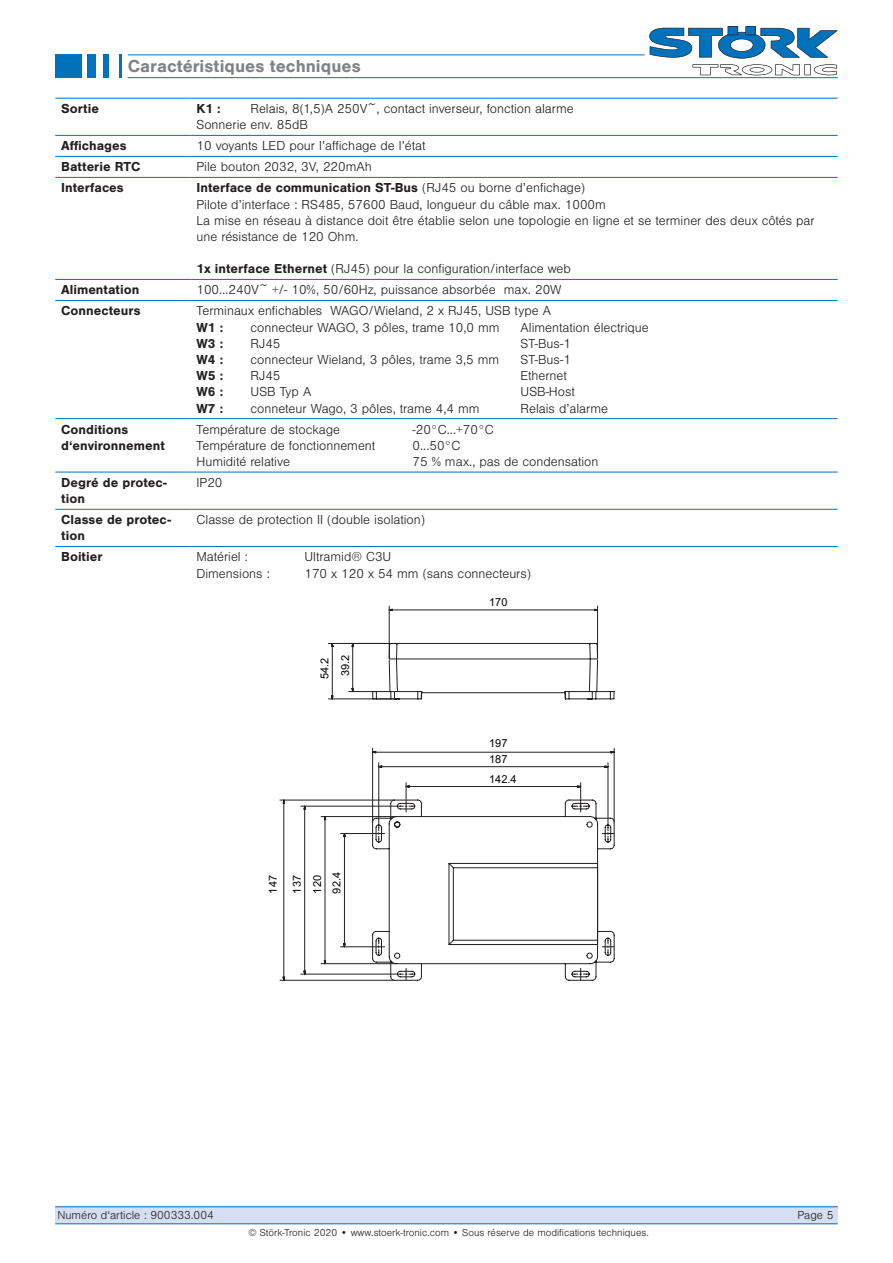
<style>
.page{position:relative;width:893px;height:1263px;background:#fff}
.page>*{position:absolute;margin:0;border:0;box-sizing:border-box;transform-origin:0 0}
.t1{font:700 18px "Nimbus San";color:#808285}
.t2{font:300 13.5px/16.2px "Nimbus San";color:#231f20}
.t3{font:700 13.5px/16.2px "Nimbus San";color:#231f20}
.t4{font:300 12px "Nimbus San";color:#231f20}
.t5{font:10.95px/20px "Arial";color:#000}
.t6{font:300 10.5px "Nimbus San";color:#231f20}
.s1{font-weight:300}
.s2{font-weight:700}
</style>
<div class="page">
<div style="left:55px;top:1207px;width:783px;height:17px;background:#d4e0f1"></div>
<svg style="left:649px;top:26px;width:189px;height:49px"></svg>
<hr style="left:128px;top:77px;width:710px;height:1px;background:#0072bc">
<hr style="left:128px;top:55px;width:517px;height:1px;background:#0072bc">
<hr style="left:55px;top:1223px;width:783px;height:1px;background:#0072bc">
<hr style="left:55px;top:1206px;width:783px;height:1px;background:#0072bc">
<div style="left:55px;top:55px;width:27px;height:23px;background:#0072bc"></div>
<div style="left:87px;top:55px;width:8px;height:23px;background:#0072bc"></div>
<div style="left:103px;top:55px;width:6px;height:23px;background:#0072bc"></div>
<hr style="left:120px;top:55px;width:2px;height:23px;background:#0072bc">
<hr style="left:55px;top:98px;width:135px;height:1px;background:#0072bc">
<hr style="left:190px;top:98px;width:648px;height:1px;background:#0072bc">
<hr style="left:55px;top:135px;width:135px;height:1px;background:#0072bc">
<hr style="left:190px;top:135px;width:648px;height:1px;background:#0072bc">
<hr style="left:55px;top:156px;width:135px;height:1px;background:#0072bc">
<hr style="left:190px;top:156px;width:648px;height:1px;background:#0072bc">
<hr style="left:55px;top:177px;width:135px;height:1px;background:#0072bc">
<hr style="left:190px;top:177px;width:648px;height:1px;background:#0072bc">
<hr style="left:55px;top:279px;width:135px;height:1px;background:#0072bc">
<hr style="left:190px;top:279px;width:648px;height:1px;background:#0072bc">
<hr style="left:55px;top:300px;width:135px;height:1px;background:#0072bc">
<hr style="left:190px;top:300px;width:648px;height:1px;background:#0072bc">
<hr style="left:55px;top:418px;width:135px;height:1px;background:#0072bc">
<hr style="left:190px;top:418px;width:648px;height:1px;background:#0072bc">
<hr style="left:55px;top:472px;width:135px;height:1px;background:#0072bc">
<hr style="left:190px;top:472px;width:648px;height:1px;background:#0072bc">
<hr style="left:55px;top:509px;width:135px;height:1px;background:#0072bc">
<hr style="left:190px;top:509px;width:648px;height:1px;background:#0072bc">
<hr style="left:55px;top:546px;width:135px;height:1px;background:#0072bc">
<hr style="left:190px;top:546px;width:648px;height:1px;background:#0072bc">
<svg style="left:279px;top:605px;width:336px;height:376px"></svg>
<h1 class="t1" style="left:128px;top:56px;width:234px">Caractéristiques techniques</h1>
<p class="t3" style="left:61px;top:101px;width:39px">Sortie</p>
<p class="t3" style="left:196px;top:101px;width:26px">K1 :</p>
<p class="t2" style="left:250px;top:101px;width:325px">Relais, 8(1,5)A 250V~, contact inverseur, fonction alarme</p>
<p class="t2" style="left:196px;top:117px;width:113px">Sonnerie env. 85dB</p>
<p class="t3" style="left:61px;top:138px;width:67px">Affichages</p>
<p class="t2" style="left:196px;top:138px;width:230px">10 voyants LED pour l’affichage de l’état</p>
<p class="t3" style="left:61px;top:159px;width:81px">Batterie RTC</p>
<p class="t2" style="left:196px;top:159px;width:177px">Pile bouton 2032, 3V, 220mAh</p>
<p class="t3" style="left:61px;top:180px;width:64px">Interfaces</p>
<p class="t3" style="left:196px;top:180px;width:390px">Interface de communication ST-Bus <span class="s1">(RJ45 ou borne d’enfichage)</span></p>
<p class="t2" style="left:196px;top:196px;width:411px">Pilote d’interface : RS485, 57600 Baud, longueur du câble max. 1000m</p>
<p class="t2" style="left:196px;top:213px;width:620px">La mise en réseau à distance doit être établie selon une topologie en ligne et se terminer des deux côtés par une résistance de 120 Ohm.</p>
<p class="t2" style="left:196px;top:261px;width:376px"><span class="s2">1x interface Ethernet</span> (RJ45) pour la configuration/interface web</p>
<p class="t3" style="left:61px;top:282px;width:80px">Alimentation</p>
<p class="t2" style="left:196px;top:282px;width:367px">100…240V~ +/- 10%, 50/60Hz, puissance absorbée max. 20W</p>
<p class="t3" style="left:61px;top:303px;width:81px">Connecteurs</p>
<p class="t2" style="left:196px;top:303px;width:356px">Terminaux enfichables WAGO/Wieland, 2 x RJ45, USB type A</p>
<p class="t3" style="left:196px;top:319px;width:28px">W1 :</p>
<p class="t2" style="left:250px;top:319px;width:251px">connecteur WAGO, 3 pôles, trame 10,0 mm</p>
<p class="t2" style="left:520px;top:319px;width:130px">Alimentation électrique</p>
<p class="t3" style="left:196px;top:335px;width:28px">W3 :</p>
<p class="t2" style="left:250px;top:336px;width:32px">RJ45</p>
<p class="t2" style="left:520px;top:336px;width:52px">ST-Bus-1</p>
<p class="t3" style="left:196px;top:352px;width:28px">W4 :</p>
<p class="t2" style="left:250px;top:352px;width:250px">connecteur Wieland, 3 pôles, trame 3,5 mm</p>
<p class="t2" style="left:520px;top:352px;width:52px">ST-Bus-1</p>
<p class="t3" style="left:196px;top:368px;width:28px">W5 :</p>
<p class="t2" style="left:250px;top:368px;width:32px">RJ45</p>
<p class="t2" style="left:520px;top:368px;width:48px">Ethernet</p>
<p class="t3" style="left:196px;top:384px;width:28px">W6 :</p>
<p class="t2" style="left:250px;top:384px;width:62px">USB Typ A</p>
<p class="t2" style="left:520px;top:384px;width:56px">USB-Host</p>
<p class="t3" style="left:196px;top:400px;width:28px">W7 :</p>
<p class="t2" style="left:250px;top:400px;width:231px">conneteur Wago, 3 pôles, trame 4,4 mm</p>
<p class="t2" style="left:520px;top:400px;width:89px">Relais d’alarme</p>
<p class="t3" style="left:61px;top:421px;width:69px">Conditions</p>
<p class="t3" style="left:61px;top:437px;width:105px">d‘environnement</p>
<p class="t2" style="left:196px;top:421px;width:145px">Température de stockage</p>
<p class="t2" style="left:412px;top:421px;width:83px">-20°C...+70°C</p>
<p class="t2" style="left:196px;top:438px;width:180px">Température de fonctionnement</p>
<p class="t2" style="left:412px;top:438px;width:49px">0...50°C</p>
<p class="t2" style="left:196px;top:454px;width:95px">Humidité relative</p>
<p class="t2" style="left:412px;top:454px;width:187px">75 % max., pas de condensation</p>
<p class="t3" style="left:61px;top:475px;width:107px">Degré de protec&shy;tion</p>
<p class="t2" style="left:196px;top:475px;width:27px">IP20</p>
<p class="t3" style="left:61px;top:512px;width:111px">Classe de protec&shy;tion</p>
<p class="t2" style="left:196px;top:512px;width:230px">Classe de protection II (double isolation)</p>
<p class="t3" style="left:61px;top:549px;width:43px">Boitier</p>
<p class="t2" style="left:196px;top:549px;width:53px">Matériel :</p>
<p class="t2" style="left:304px;top:549px;width:88px">Ultramid® C3U</p>
<p class="t2" style="left:196px;top:565px;width:75px">Dimensions :</p>
<p class="t2" style="left:304px;top:565px;width:228px">170 x 120 x 54 mm (sans connecteurs)</p>
<p class="t5" style="left:314px;top:679px;width:26px;line-height:20.5px;text-align:center;rotate:-90deg">54.2<br>39.2</p>
<p class="t5" style="left:263px;top:893px;width:20px;rotate:-90deg">147</p>
<p class="t5" style="left:287px;top:893px;width:23px;rotate:-90deg">137<br>120<br>92.4</p>
<p class="t5" style="left:489px;top:592px;width:20px">170</p>
<p class="t5" style="left:489px;top:733px;width:20px">197</p>
<p class="t5" style="left:489px;top:749px;width:29px">187<br>142.4</p>
<p class="t4" style="left:57px;top:1209px;width:158px">Numéro d‘article : 900333.004</p>
<p class="t4" style="left:797px;top:1209px;width:37px">Page 5</p>
<p class="t6" style="left:248px;top:1227px;width:402px">© Störk-Tronic 2020 • www.stoerk-tronic.com • Sous réserve de modifications techniques.</p>
</div>
